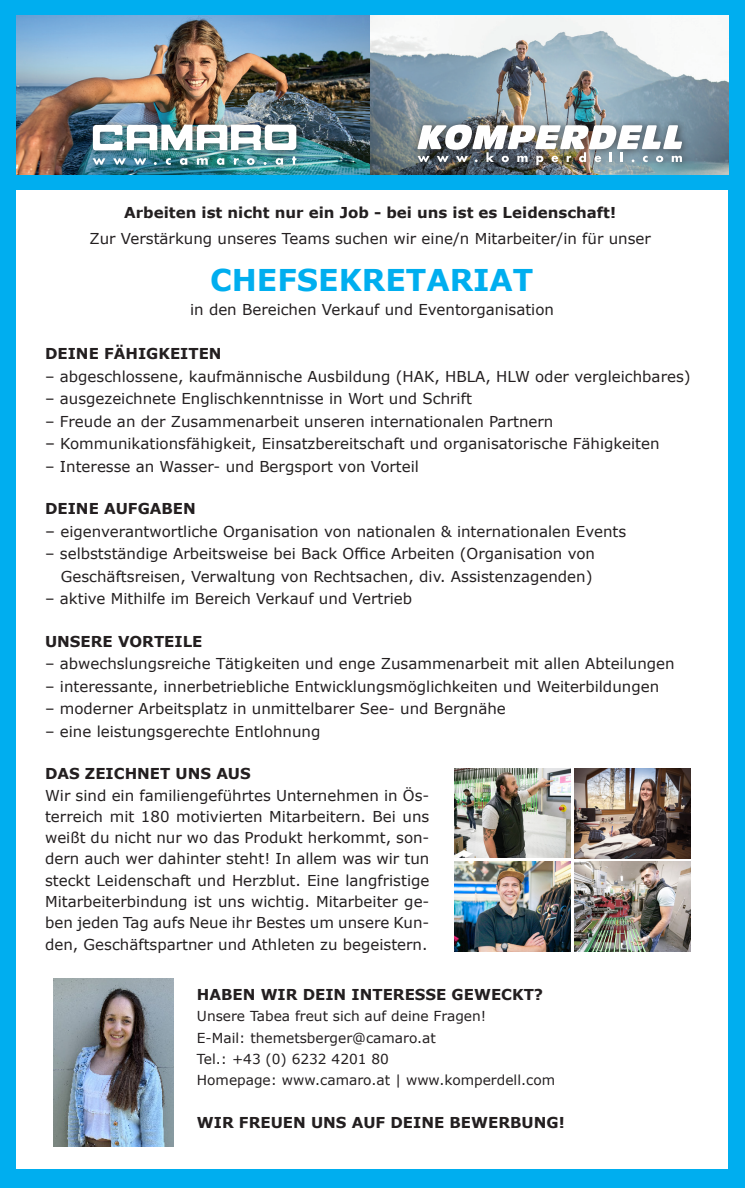
<style>
.page{position:relative;width:745px;height:1188px;background:#fff}
.page>*{position:absolute;margin:0;border:0;box-sizing:border-box;transform-origin:0 0}
.t1{font:700 30px "Verdana";color:#00aeef}
.t2{font:15px/21.2px "Verdana";color:#231f20;text-align:justify}
.t3{font:700 15px "Verdana";color:#231f20}
.t4{font:13.75px "Verdana";color:#231f20}
.s1{font-size:15.62px}
</style>
<div class="page">
<div style="left:0;top:0;width:744px;height:1187px;background:#00aeef"></div>
<div style="left:17px;top:190px;width:710px;height:978px;background:#fff"></div>
<img style="left:17px;top:15px;width:710px;height:160px">
<div style="left:85px;top:117px;width:220px;height:57px;background:#231f20;opacity:.75"></div>
<img style="left:93px;top:124px;width:203px;height:26px">
<svg style="left:93px;top:158px;width:12px;height:7px"></svg>
<svg style="left:113px;top:158px;width:13px;height:7px"></svg>
<svg style="left:133px;top:158px;width:13px;height:7px"></svg>
<svg style="left:166px;top:158px;width:5px;height:7px"></svg>
<svg style="left:180px;top:158px;width:7px;height:7px"></svg>
<svg style="left:197px;top:158px;width:11px;height:7px"></svg>
<svg style="left:217px;top:158px;width:7px;height:7px"></svg>
<svg style="left:234px;top:158px;width:4px;height:7px"></svg>
<svg style="left:247px;top:158px;width:7px;height:7px"></svg>
<svg style="left:275px;top:158px;width:8px;height:7px"></svg>
<svg style="left:292px;top:156px;width:4px;height:9px"></svg>
<div style="left:410px;top:117px;width:281px;height:57px;background:#231f20;opacity:.75"></div>
<img style="left:417px;top:124px;width:264px;height:41px">
<img style="left:454px;top:768px;width:115px;height:89px">
<img style="left:574px;top:861px;width:115px;height:89px">
<img style="left:574px;top:768px;width:115px;height:89px">
<img style="left:454px;top:861px;width:115px;height:89px">
<img style="left:53px;top:978px;width:120px;height:167px">
<p class="t3" style="left:124px;top:203px;width:493px">Arbeiten ist nicht nur ein Job - bei uns ist es Leidenschaft!</p>
<p class="t2" style="left:89px;top:228px;width:562px">Zur Verstärkung unseres Teams suchen wir eine/n Mitarbeiter/in für unser</p>
<p class="t1" style="left:210px;top:260px;width:325px">CHEFSEKRETARIAT</p>
<p class="t2" style="left:190px;top:299px;width:365px">in den Bereichen Verkauf und Eventorganisation</p>
<p class="t3" style="left:45px;top:344px;width:178px">DEINE FÄHIGKEITEN</p>
<p class="t2" style="left:45px;top:365px;width:646px">– abgeschlossene, kaufmännische Ausbildung (HAK, HBLA, HLW oder vergleichbares)</p>
<p class="t2" style="left:45px;top:388px;width:428px">– ausgezeichnete Englischkenntnisse in Wort und Schrift</p>
<p class="t2" style="left:45px;top:410px;width:509px">– Freude an der Zusammenarbeit unseren internationalen Partnern</p>
<p class="t2" style="left:45px;top:433px;width:615px"><span class="s1">–</span> Kommunikationsfähigkeit, Einsatzbereitschaft und organisatorische Fähigkeiten</p>
<p class="t2" style="left:45px;top:455px;width:375px">– Interesse an Wasser- und Bergsport von Vorteil</p>
<p class="t3" style="left:45px;top:499px;width:152px">DEINE AUFGABEN</p>
<p class="t2" style="left:45px;top:520px;width:582px"><span class="s1">–</span> eigenverantwortliche Organisation von nationalen &amp; internationalen Events</p>
<p class="t2" style="left:45px;top:543px;width:551px">– selbstständige Arbeitsweise bei Back Office Arbeiten (Organisation von</p>
<p class="t2" style="left:61px;top:565px;width:533px">Geschäftsreisen, Verwaltung von Rechtsachen, div. Assistenzagenden)</p>
<p class="t2" style="left:45px;top:588px;width:368px">– aktive Mithilfe im Bereich Verkauf und Vertrieb</p>
<p class="t3" style="left:45px;top:631px;width:159px">UNSERE VORTEILE</p>
<p class="t2" style="left:45px;top:653px;width:630px">– abwechslungsreiche Tätigkeiten und enge Zusammenarbeit mit allen Abteilungen</p>
<p class="t2" style="left:45px;top:675px;width:615px">– interessante, innerbetriebliche Entwicklungsmöglichkeiten und Weiterbildungen</p>
<p class="t2" style="left:45px;top:698px;width:462px">– moderner Arbeitsplatz in unmittelbarer See- und Bergnähe</p>
<p class="t2" style="left:45px;top:720px;width:277px">– eine leistungsgerechte Entlohnung</p>
<p class="t3" style="left:45px;top:764px;width:207px">DAS ZEICHNET UNS AUS</p>
<p class="t2" style="left:45px;top:784px;width:385px">Wir sind ein familiengeführtes Unternehmen in Ös&shy;terreich mit 180 motivierten Mitarbeitern. Bei uns weißt du nicht nur wo das Produkt herkommt, son&shy;dern auch wer dahinter steht! In allem was wir tun steckt Leidenschaft und Herzblut. Eine langfristige Mitarbeiterbindung ist uns wichtig. Mitarbeiter ge&shy;ben jeden Tag aufs Neue ihr Bestes um unsere Kun&shy;den, Geschäftspartner und Athleten zu begeistern.</p>
<p class="t3" style="left:197px;top:984px;width:347px">HABEN WIR DEIN INTERESSE GEWECKT?</p>
<p class="t4" style="left:197px;top:1007px;width:291px">Unsere Tabea freut sich auf deine Fragen!</p>
<p class="t4" style="left:197px;top:1028px;width:240px">E-Mail: themetsberger@camaro.at</p>
<p class="t4" style="left:197px;top:1049px;width:193px">Tel.: +43 (0) 6232 4201 80</p>
<p class="t4" style="left:197px;top:1070px;width:359px">Homepage: www.camaro.at | www.komperdell.com</p>
<p class="t3" style="left:197px;top:1112px;width:369px">WIR FREUEN UNS AUF DEINE BEWERBUNG!</p>
</div>
